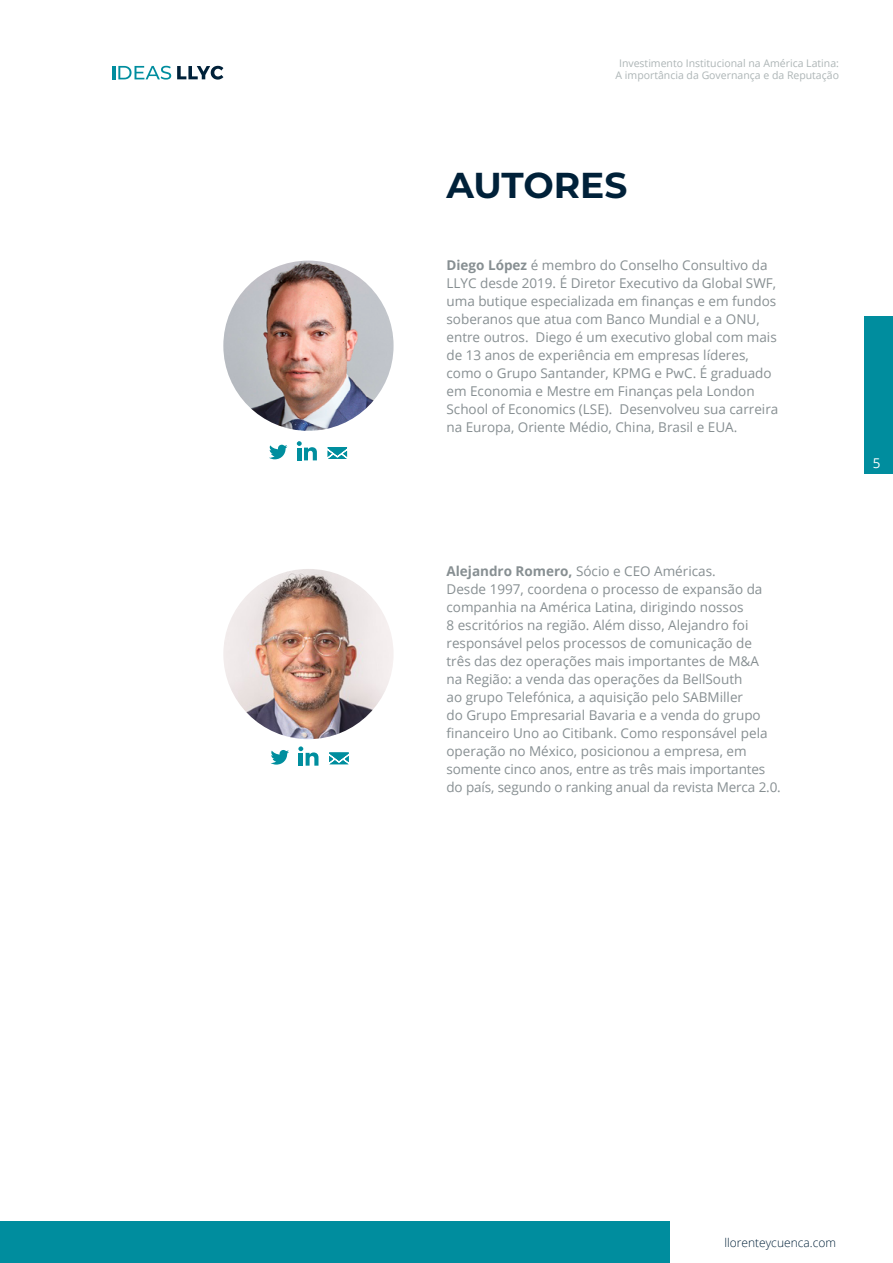
<style>
.page{position:relative;width:893px;height:1263px;background:#fff}
.page>*{position:absolute;margin:0;border:0;box-sizing:border-box;transform-origin:0 0}
.t1{font:700 36px "Montserrat";letter-spacing:-.005em;color:#002139}
.t2{font:13.5px/18px "Open Sans";color:#878f92}
.t3{font:13.5px "Open Sans";color:#fff}
.t4{font:300 12px "Open Sans";color:#002139}
.t5{font:10.5px/12px "Open Sans";color:#adb5b6;text-align:center}
.s1{font-weight:700}
</style>
<div class="page">
<svg style="left:112px;top:66px;width:59px;height:14px"></svg>
<svg style="left:177px;top:66px;width:46px;height:14px"></svg>
<div style="left:864px;top:316px;width:29px;height:158px;background:#008d9e"></div>
<div style="left:0;top:1221px;width:669px;height:42px;background:#008d9e"></div>
<img style="left:223px;top:569px;width:171px;height:170px;border-radius:85px">
<svg style="left:329px;top:752px;width:20px;height:13px"></svg>
<svg style="left:271px;top:750px;width:18px;height:15px"></svg>
<svg style="left:298px;top:746px;width:20px;height:20px"></svg>
<img style="left:223px;top:261px;width:171px;height:170px;border-radius:85px">
<svg style="left:327px;top:447px;width:21px;height:12px"></svg>
<svg style="left:269px;top:445px;width:18px;height:14px"></svg>
<svg style="left:297px;top:441px;width:20px;height:19px"></svg>
<p class="t5" style="left:616px;top:57px;width:225px">Investimento Institucional na América Latina:<br>A importância da Governança e da Reputação</p>
<h1 class="t1" style="left:446px;top:159px;width:182px">AUTORES</h1>
<p class="t2" style="left:446px;top:256px;width:333px"><span class="s1">Diego López</span> é membro do Conselho Consultivo da LLYC desde 2019. É Diretor Executivo da Global SWF, uma butique especializada em finanças e em fundos soberanos que atua com Banco Mundial e a ONU, entre outros. Diego é um executivo global com mais de 13 anos de experiência em empresas líderes, como o Grupo Santander, KPMG e PwC. É graduado em Economia e Mestre em Finanças pela London School of Economics (LSE). Desenvolveu sua carreira na Europa, Oriente Médio, China, Brasil e EUA.</p>
<p class="t3" style="left:873px;top:454px;width:9px">5</p>
<p class="t2" style="left:446px;top:562px;width:336px"><span class="s1">Alejandro Romero,</span> Sócio e CEO Américas.<br>Desde 1997, coordena o processo de expansão da companhia na América Latina, dirigindo nossos<br>8 escritórios na região. Além disso, Alejandro foi responsável pelos processos de comunicação de<br>três das dez operações mais importantes de M&amp;A<br>na Região: a venda das operações da BellSouth<br>ao grupo Telefónica, a aquisição pelo SABMiller<br>do Grupo Empresarial Bavaria e a venda do grupo financeiro Uno ao Citibank. Como responsável pela operação no México, posicionou a empresa, em somente cinco anos, entre as três mais importantes do país, segundo o ranking anual da revista Merca 2.0.</p>
<p class="t4" style="left:724px;top:1234px;width:113px">llorenteycuenca.com</p>
</div>
